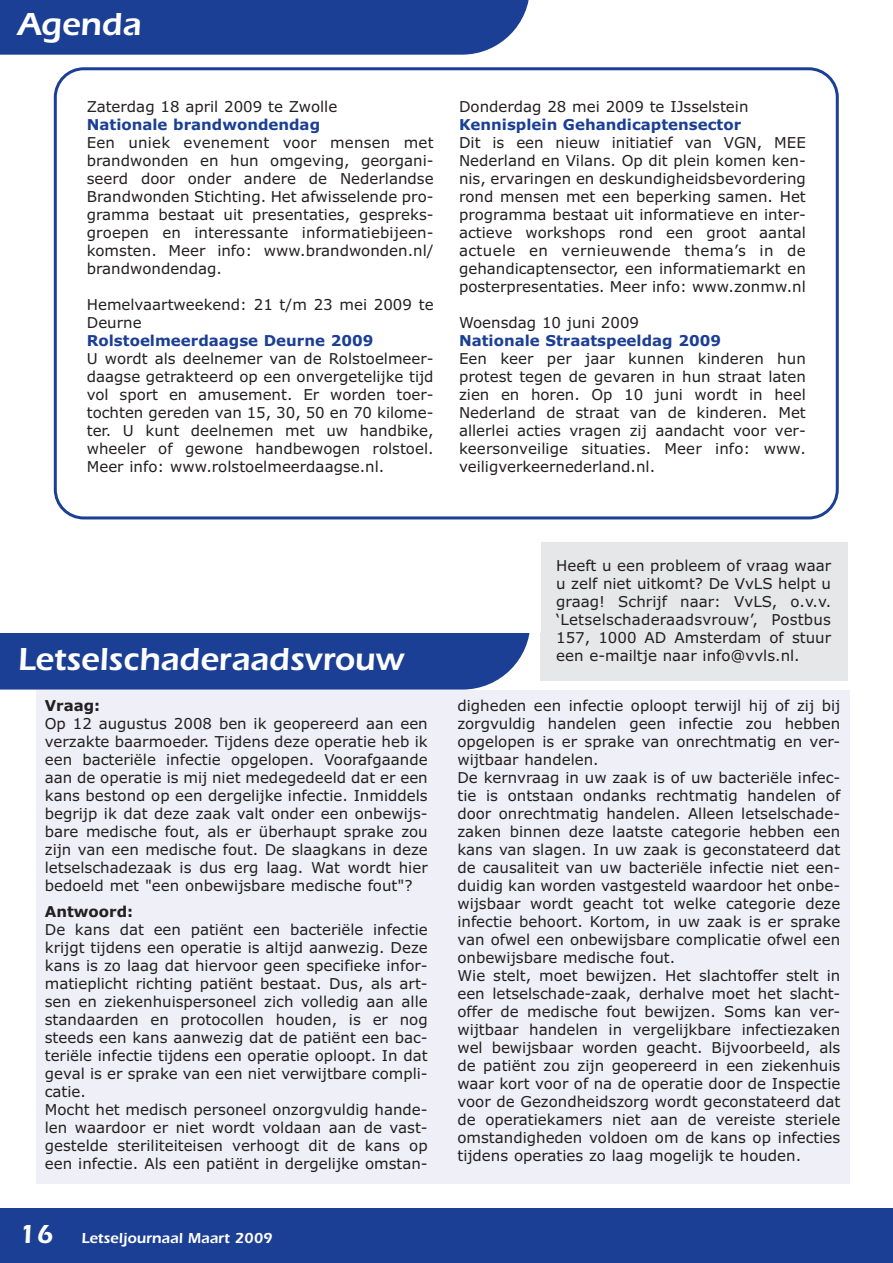
<style>
.page{position:relative;width:893px;height:1263px;background:#fff}
.page>*{position:absolute;margin:0;border:0;box-sizing:border-box;transform-origin:0 0}
.t1{font:600 33px "Itc Eras";color:#fff}
.t2{font:15px/18px "Verdana";color:#231f20;text-align:justify}
.t3{font:700 15px "Verdana";color:#1b3f94}
.t4{font:600 15px "Itc Eras";color:#fff}
.t5{font:700 15px "Verdana";color:#231f20}
.s1{font-size:27px}
</style>
<div class="page">
<div style="left:0;top:1208px;width:893px;height:55px;background:#1b3f94"></div>
<div style="left:0;top:0;width:529px;height:55px;background:#1b3f94"></div>
<div style="left:36px;top:690px;width:813px;height:493px;background:#eeeff7"></div>
<div style="left:540px;top:543px;width:307px;height:138px;background:#e6e7e9"></div>
<svg style="left:54px;top:67px;width:785px;height:452px"></svg>
<div style="left:0;top:633px;width:530px;height:56px;background:#1b3f94"></div>
<div style="left:0;top:522px;width:541px;height:111px;background:#fff"></div>
<h1 class="t1" style="left:18px;top:11px;width:125px">Agenda</h1>
<p class="t2" style="left:87px;top:99px;width:252px">Zaterdag 18 april 2009 te Zwolle</p>
<p class="t3" style="left:87px;top:118px;width:235px">Nationale brandwondendag</p>
<p class="t2" style="left:87px;top:135px;width:348px">Een uniek evenement voor mensen met brandwonden en hun omgeving, georgani&shy;seerd door onder andere de Nederlandse Brandwonden Stichting. Het afwisselende pro&shy;gramma bestaat uit presentaties, gespreks&shy;groepen en interessante informatiebijeen&shy;komsten. Meer info: www.brandwonden.nl/ brandwondendag.</p>
<p class="t2" style="left:87px;top:297px;width:348px">Hemelvaartweekend: 21 t/m 23 mei 2009 te<br>Deurne</p>
<p class="t3" style="left:87px;top:334px;width:288px">Rolstoelmeerdaagse Deurne 2009</p>
<p class="t2" style="left:87px;top:351px;width:348px">U wordt als deelnemer van de Rolstoelmeer&shy;daagse getrakteerd op een onvergetelijke tijd vol sport en amusement. Er worden toer&shy;tochten gereden van 15, 30, 50 en 70 kilome&shy;ter. U kunt deelnemen met uw handbike, wheeler of gewone handbewogen rolstoel.<br>Meer info: www.rolstoelmeerdaagse.nl.</p>
<p class="t2" style="left:459px;top:99px;width:291px">Donderdag 28 mei 2009 te IJsselstein</p>
<p class="t3" style="left:459px;top:118px;width:284px">Kennisplein Gehandicaptensector</p>
<p class="t2" style="left:459px;top:135px;width:348px">Dit is een nieuw initiatief van VGN, MEE Nederland en Vilans. Op dit plein komen ken&shy;nis, ervaringen en deskundigheidsbevordering rond mensen met een beperking samen. Het programma bestaat uit informatieve en inter&shy;actieve workshops rond een groot aantal actuele en vernieuwende thema’s in de gehandicaptensector, een informatiemarkt en posterpresentaties. Meer info: www.zonmw.nl</p>
<p class="t2" style="left:459px;top:315px;width:182px">Woensdag 10 juni 2009</p>
<p class="t3" style="left:459px;top:334px;width:263px">Nationale Straatspeeldag 2009</p>
<p class="t2" style="left:459px;top:351px;width:348px">Een keer per jaar kunnen kinderen hun protest tegen de gevaren in hun straat laten zien en horen. Op 10 juni wordt in heel Nederland de straat van de kinderen. Met allerlei acties vragen zij aandacht voor ver&shy;keersonveilige situaties. Meer info: www. veiligverkeernederland.nl.</p>
<h1 class="t1" style="left:18px;top:646px;width:388px">Letselschaderaadsvrouw</h1>
<p class="t5" style="left:45px;top:699px;width:57px">Vraag:</p>
<p class="t2" style="left:45px;top:715px;width:384px">Op 12 augustus 2008 ben ik geopereerd aan een verzakte baarmoeder. Tijdens deze operatie heb ik een bacteriële infectie opgelopen. Voorafgaande aan de operatie is mij niet medegedeeld dat er een kans bestond op een dergelijke infectie. Inmiddels begrijp ik dat deze zaak valt onder een onbewijs&shy;bare medische fout, als er überhaupt sprake zou zijn van een medische fout. De slaagkans in deze letselschadezaak is dus erg laag. Wat wordt hier bedoeld met "een onbewijsbare medische fout"?</p>
<p class="t5" style="left:45px;top:906px;width:90px">Antwoord:</p>
<p class="t2" style="left:45px;top:922px;width:384px;text-align:left">De kans dat een patiënt een bacteriële infectie krijgt tijdens een operatie is altijd aanwezig. Deze kans is zo laag dat hiervoor geen specifieke infor&shy;matieplicht richting patiënt bestaat. Dus, als art&shy;sen en ziekenhuispersoneel zich volledig aan alle standaarden en protocollen houden, is er nog steeds een kans aanwezig dat de patiënt een bac&shy;teriële infectie tijdens een operatie oploopt. In dat geval is er sprake van een niet verwijtbare compli&shy;catie.<br>Mocht het medisch personeel onzorgvuldig hande&shy;len waardoor er niet wordt voldaan aan de vast&shy;gestelde steriliteiteisen verhoogt dit de kans op een infectie. Als een patiënt in dergelijke omstan-</p>
<p class="t4" style="left:19px;top:1232px;width:255px"><span class="s1">16</span> Letseljournaal Maart 2009</p>
<p class="t2" style="left:556px;top:557px;width:276px">Heeft u een probleem of vraag waar u zelf niet uitkomt? De VvLS helpt u graag! Schrijf naar: VvLS, o.v.v. ‘Letselschaderaadsvrouw’, Postbus 157, 1000 AD Amsterdam of stuur een e-mailtje naar info@vvls.nl.</p>
<p class="t2" style="left:457px;top:697px;width:384px;text-align:left">digheden een infectie oploopt terwijl hij of zij bij zorgvuldig handelen geen infectie zou hebben opgelopen is er sprake van onrechtmatig en ver&shy;wijtbaar handelen.<br>De kernvraag in uw zaak is of uw bacteriële infec&shy;tie is ontstaan ondanks rechtmatig handelen of door onrechtmatig handelen. Alleen letselschade&shy;zaken binnen deze laatste categorie hebben een kans van slagen. In uw zaak is geconstateerd dat de causaliteit van uw bacteriële infectie niet een&shy;duidig kan worden vastgesteld waardoor het onbe&shy;wijsbaar wordt geacht tot welke categorie deze infectie behoort. Kortom, in uw zaak is er sprake van ofwel een onbewijsbare complicatie ofwel een onbewijsbare medische fout.<br>Wie stelt, moet bewijzen. Het slachtoffer stelt in een letselschade-zaak, derhalve moet het slacht&shy;offer de medische fout bewijzen. Soms kan ver&shy;wijtbaar handelen in vergelijkbare infectiezaken wel bewijsbaar worden geacht. Bijvoorbeeld, als de patiënt zou zijn geopereerd in een ziekenhuis waar kort voor of na de operatie door de Inspectie voor de Gezondheidszorg wordt geconstateerd dat de operatiekamers niet aan de vereiste steriele omstandigheden voldoen om de kans op infecties tijdens operaties zo laag mogelijk te houden.</p>
</div>
